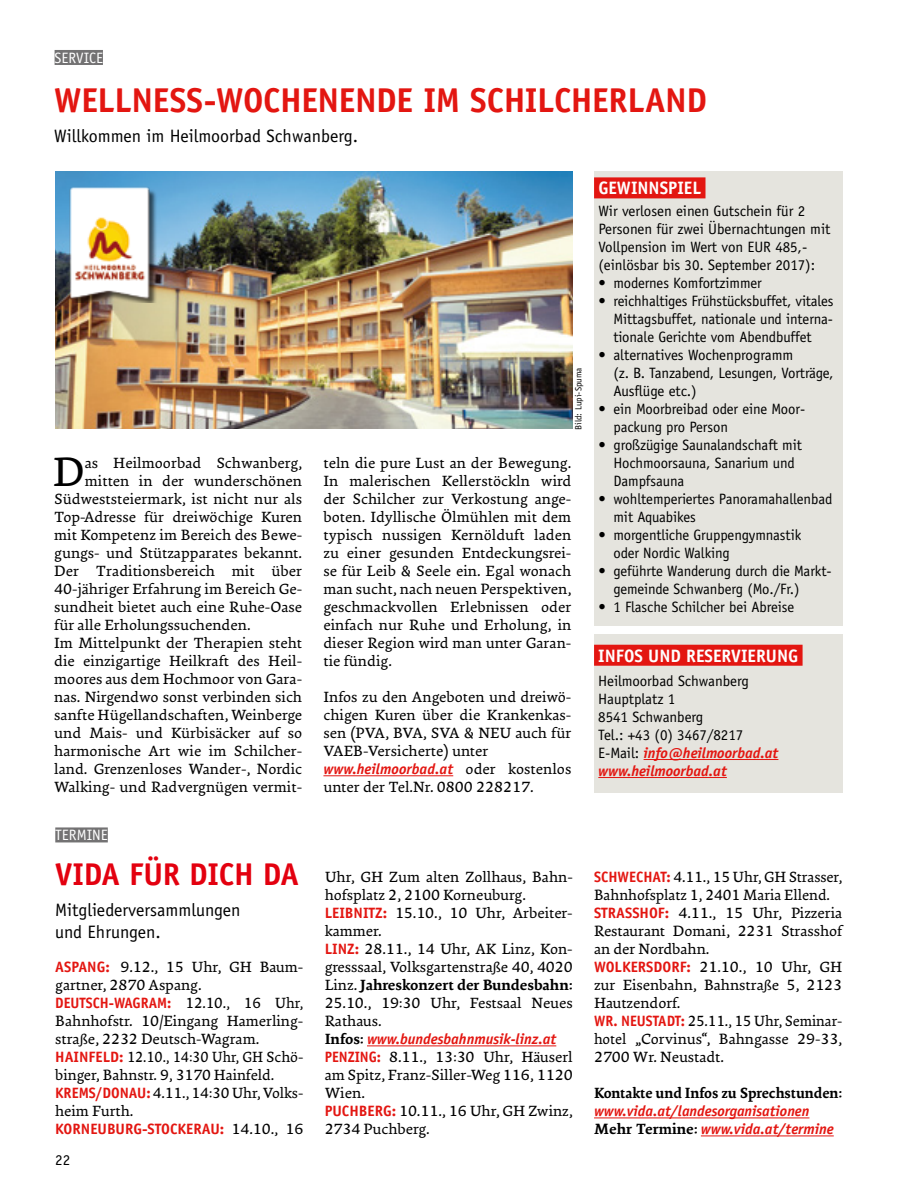
<style>
.page{position:relative;width:906px;height:1191px;background:#fff}
.page>*{position:absolute;margin:0;border:0;box-sizing:border-box;transform-origin:0 0}
.t1{font:41.4px "Ginkgo LT Pro";color:#000}
.t2{font:700 34.5px "Officina Sans Std";letter-spacing:-.01em;color:#e31611}
.t3{font:700 31.5px "Officina Sans Std";letter-spacing:-.005em;color:#e3000f}
.t4{font:18px/22px "Officina Sans Std";color:#000}
.t5{font:700 18px "Officina Sans Std";color:#fff}
.t6{font:15px/18px "Ginkgo LT Pro";letter-spacing:-.005em;color:#000}
.t7{font:15px/18px "Officina Sans Std";letter-spacing:-.005em;color:#000}
.t8{font:italic 700 15px/18px "Officina Sans Std";letter-spacing:-.005em;color:#e31611}
.t9{font:700 15px "Ginkgo LT Pro";letter-spacing:-.005em;color:#000;scale:.95 1}
.t10{font:700 15px "Officina Sans Std";color:#e31611}
.t11{font:700 15px "Officina Sans Std";color:#e31611;scale:.95 1}
.t12{font:15px "Officina Sans Std";color:#fff}
.t13{font:9px "Officina Sans Std";color:#000}
.s1{font-family:"Officina Sans Std";font-weight:700;color:#e31611}
.s2{font-family:"Ginkgo LT Pro";font-weight:400;color:#000}
.s3{font-family:"Ginkgo LT Pro";font-weight:400;font-style:normal;color:#000}
.s4{font-weight:700;font-style:italic;color:#e31611}
.s5{font-weight:700}
.s6{font-family:"Ginkgo LT Pro";font-style:normal;color:#000}
</style>
<div class="page">
<div style="left:55px;top:50px;width:48px;height:15px;background:#737273"></div>
<hr style="left:323px;top:775px;width:130px;height:1px;background:#e31611">
<div style="left:594px;top:171px;width:248px;height:454px;background:#e5e4de"></div>
<div style="left:594px;top:177px;width:111px;height:21px;background:#e31611"></div>
<div style="left:594px;top:634px;width:248px;height:158px;background:#e5e4de"></div>
<hr style="left:643px;top:759px;width:135px;height:1px;background:#e31611">
<hr style="left:598px;top:777px;width:129px;height:1px;background:#e31611">
<div style="left:594px;top:644px;width:208px;height:21px;background:#e31611"></div>
<img style="left:55px;top:171px;width:518px;height:257px">
<div style="left:55px;top:827px;width:53px;height:15px;background:#737273"></div>
<hr style="left:367px;top:1045px;width:189px;height:1px;background:#e31611">
<hr style="left:594px;top:1117px;width:215px;height:1px;background:#e31611">
<hr style="left:701px;top:1135px;width:132px;height:1px;background:#e31611">
<img style="left:61px;top:182px;width:98px;height:120px">
<p class="t12" style="left:55px;top:49px;width:50px">SERVICE</p>
<h2 class="t2" style="left:54px;top:79px;width:654px">WELLNESS-WOCHENENDE IM SCHILCHERLAND</h2>
<p class="t4" style="left:54px;top:125px;width:302px">Willkommen im Heilmoorbad Schwanberg.</p>
<h1 class="t1" style="left:53px;top:446px;width:34px">D</h1>
<p class="t6" style="left:85px;top:454px;width:219px">as Heilmoorbad Schwanberg,</p>
<p class="t6" style="left:85px;top:472px;width:219px">mitten in der wunderschönen</p>
<p class="t6" style="left:54px;top:490px;width:249px">Südweststeiermark, ist nicht nur als</p>
<p class="t6" style="left:54px;top:508px;width:249px">Top-Adresse für dreiwöchige Kuren</p>
<p class="t6" style="left:54px;top:526px;width:249px">mit Kompetenz im Bereich des Bewe-</p>
<p class="t6" style="left:54px;top:544px;width:249px">gungs- und Stützapparates bekannt.</p>
<p class="t6" style="left:54px;top:562px;width:249px">Der Traditionsbereich mit über</p>
<p class="t6" style="left:54px;top:580px;width:249px">40-jähriger Erfahrung im Bereich Ge-</p>
<p class="t6" style="left:54px;top:598px;width:249px">sundheit bietet auch eine Ruhe-Oase</p>
<p class="t6" style="left:54px;top:616px;width:198px">für alle Erholungssuchenden.</p>
<p class="t6" style="left:54px;top:634px;width:249px">Im Mittelpunkt der Therapien steht</p>
<p class="t6" style="left:54px;top:652px;width:249px">die einzigartige Heilkraft des Heil-</p>
<p class="t6" style="left:54px;top:670px;width:249px">moores aus dem Hochmoor von Gara-</p>
<p class="t6" style="left:54px;top:688px;width:249px">nas. Nirgendwo sonst verbinden sich</p>
<p class="t6" style="left:54px;top:706px;width:249px">sanfte Hügellandschaften, Weinberge</p>
<p class="t6" style="left:54px;top:724px;width:249px">und Mais- und Kürbisäcker auf so</p>
<p class="t6" style="left:54px;top:742px;width:249px">harmonische Art wie im Schilcher-</p>
<p class="t6" style="left:54px;top:760px;width:249px">land. Grenzenloses Wander-, Nordic</p>
<p class="t6" style="left:54px;top:778px;width:249px">Walking- und Radvergnügen vermit-</p>
<p class="t12" style="left:55px;top:826px;width:54px">TERMINE</p>
<h3 class="t3" style="left:55px;top:855px;width:245px">VIDA FÜR DICH DA</h3>
<p class="t4" style="left:55px;top:898px;width:187px">Mitgliederversammlungen und Ehrungen.</p>
<p class="t6" style="left:55px;top:958px;width:250px"><span class="s1">ASPANG:</span> 9.12., 15 Uhr, GH Baum&shy;gartner, 2870 Aspang.</p>
<p class="t11" style="left:55px;top:994px;width:263px">DEUTSCH-WAGRAM: <span class="s2">12.10., 16 Uhr,</span></p>
<p class="t6" style="left:55px;top:1012px;width:250px">Bahnhofstr. 10/Eingang Hamerling&shy;straße, 2232 Deutsch-Wagram.<br><span class="s1">HAINFELD:</span> 12.10., 14:30 Uhr, GH Schö&shy;binger, Bahnstr. 9, 3170 Hainfeld.<br><span class="s1">KREMS/DONAU:</span> 4.11., 14:30 Uhr, Volks&shy;heim Furth.</p>
<p class="t10" style="left:55px;top:1120px;width:250px">KORNEUBURG-STOCKERAU: <span class="s2">14.10., 16</span></p>
<p class="t7" style="left:55px;top:1150px;width:16px">22</p>
<p class="t13" style="left:573px;top:430px;width:64px;rotate:-90deg">Bild: Lupi-Spuma</p>
<p class="t6" style="left:323px;top:454px;width:249px;text-align:justify">teln die pure Lust an der Bewegung.<br>In malerischen Kellerstöckln wird der Schilcher zur Verkostung ange&shy;boten. Idyllische Ölmühlen mit dem typisch nussigen Kernölduft laden zu einer gesunden Entdeckungsrei&shy;se für Leib &amp; Seele ein. Egal wonach man sucht, nach neuen Perspektiven, geschmackvollen Erlebnissen oder einfach nur Ruhe und Erholung, in dieser Region wird man unter Garan&shy;tie fündig.</p>
<p class="t6" style="left:323px;top:688px;width:249px;text-align:justify">Infos zu den Angeboten und dreiwö&shy;chigen Kuren über die Krankenkas&shy;sen (PVA, BVA, SVA &amp; NEU auch für VAEB-Versicherte) unter</p>
<p class="t8" style="left:323px;top:760px;width:249px">www.heilmoorbad.at <span class="s3">oder kostenlos</span></p>
<p class="t6" style="left:323px;top:778px;width:212px">unter der Tel.Nr. 0800 228217.</p>
<p class="t5" style="left:598px;top:177px;width:104px">GEWINNSPIEL</p>
<p class="t7" style="left:598px;top:202px;width:233px">Wir verlosen einen Gutschein für 2<br>Personen für zwei Übernachtungen mit Vollpension im Wert von EUR 485,- (einlösbar bis 30. September 2017):</p>
<p class="t7" style="left:598px;top:274px;width:165px">• modernes Komfortzimmer</p>
<p class="t7" style="left:613px;top:292px;width:222px;text-align:justify;text-indent:-15px">• reichhaltiges Frühstücksbuffet, vitales Mittagsbuffet, nationale und interna&shy;tionale Gerichte vom Abendbuffet</p>
<p class="t7" style="left:613px;top:346px;width:222px;text-indent:-15px">• alternatives Wochenprogramm<br>(z. B. Tanzabend, Lesungen, Vorträge,<br>Ausflüge etc. )</p>
<p class="t7" style="left:613px;top:400px;width:193px;text-indent:-15px">• ein Moorbreibad oder eine Moor&shy;packung pro Person</p>
<p class="t7" style="left:613px;top:436px;width:190px;text-indent:-15px">• großzügige Saunalandschaft mit<br>Hochmoorsauna, Sanarium und<br>Dampfsauna</p>
<p class="t7" style="left:613px;top:490px;width:220px;text-indent:-15px">• wohltemperiertes Panoramahallenbad mit Aquabikes</p>
<p class="t7" style="left:613px;top:526px;width:189px;text-indent:-15px">• morgentliche Gruppengymnastik oder Nordic Walking</p>
<p class="t7" style="left:613px;top:562px;width:220px;text-indent:-15px">• geführte Wanderung durch die Markt&shy;gemeinde Schwanberg (Mo./Fr.)</p>
<p class="t7" style="left:598px;top:598px;width:197px">• 1 Flasche Schilcher bei Abreise</p>
<p class="t5" style="left:598px;top:644px;width:201px">INFOS UND RESERVIERUNG</p>
<p class="t7" style="left:598px;top:672px;width:182px">Heilmoorbad Schwanberg<br>Hauptplatz 1<br>8541 Schwanberg<br>Tel. : +43 (0) 3467/8217<br>E-Mail: <span class="s4">info@heilmoorbad.at www.heilmoorbad.at</span></p>
<p class="t6" style="left:325px;top:868px;width:250px">Uhr, GH Zum alten Zollhaus, Bahn&shy;hofsplatz 2, 2100 Korneuburg.<br><span class="s1">LEIBNITZ:</span> 15.10., 10 Uhr, Arbeiter&shy;kammer.<br><span class="s1">LINZ:</span> 28.11., 14 Uhr, AK Linz, Kon&shy;gresssaal, Volksgartenstraße 40, 4020<br>Linz. <span class="s5">Jahreskonzert der Bundesbahn:<br></span>25.10., 19:30 Uhr, Festsaal Neues<br>Rathaus.</p>
<p class="t8" style="left:325px;top:1030px;width:233px"><span class="s6">Infos:</span> www.bundesbahnmusik-linz.at</p>
<p class="t6" style="left:325px;top:1048px;width:250px"><span class="s1">PENZING:</span> 8.11., 13:30 Uhr, Häuserl am Spitz, Franz-Siller-Weg 116, 1120<br>Wien.<br><span class="s1">PUCHBERG:</span> 10.11., 16 Uhr, GH Zwinz,<br>2734 Puchberg.</p>
<p class="t6" style="left:594px;top:868px;width:250px"><span class="s1">SCHWECHAT:</span> 4.11., 15 Uhr, GH Strasser,<br>Bahnhofsplatz 1, 2401 Maria Ellend.<br><span class="s1">STRASSHOF:</span> 4.11., 15 Uhr, Pizzeria<br>Restaurant Domani, 2231 Strasshof an der Nordbahn.<br><span class="s1">WOLKERSDORF:</span> 21.10., 10 Uhr, GH zur Eisenbahn, Bahnstraße 5, 2123<br>Hautzendorf.<br><span class="s1">WR. NEUSTADT:</span> 25.11., 15 Uhr, Seminar&shy;hotel „Corvinus“, Bahngasse 29-33,<br>2700 Wr. Neustadt.</p>
<p class="t9" style="left:594px;top:1083px;width:263px">Kontakte und Infos zu Sprechstunden:</p>
<p class="t8" style="left:594px;top:1102px;width:241px">www.vida.at/landesorganisationen<br><span class="s6">Mehr Termine:</span> www.vida.at/termine</p>
</div>
